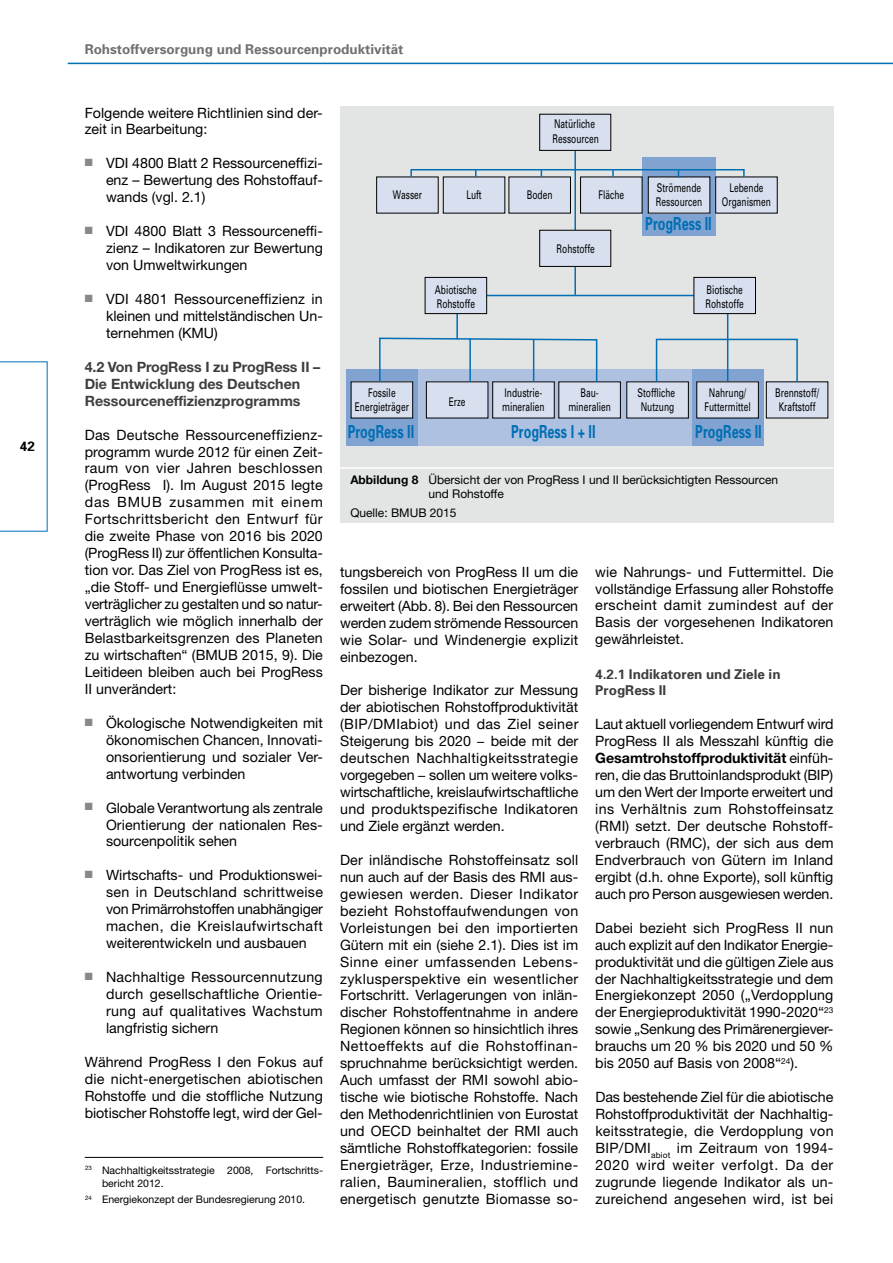
<style>
.page{position:relative;width:893px;height:1263px;background:#fff}
.page>*{position:absolute;margin:0;border:0;box-sizing:border-box;transform-origin:0 0}
.t1{font:700 18px "Univers";color:#006fb4;scale:.7 1}
.t2{font:14.25px/17px "Helvetica Neue";color:#000;text-align:justify}
.t3{font:700 14.25px/17px "Helvetica Neue";color:#3e3d40}
.t4{font:700 13.5px "Univers";color:#707172}
.t5{font:700 13.5px/17px "Univers";color:#3e3d40}
.t6{font:700 13.5px "Univers";color:#000}
.t7{font:12px/14.4px "Univers";color:#000;scale:.7 1}
.t8{font:12px/14.4px "Helvetica Neue";color:#000}
.t9{font:10.5px/12.6px "Helvetica Neue";color:#000}
.s1{font-weight:700}
</style>
<div class="page">
<hr style="left:68px;top:63px;width:825px;height:1px;background:#006fb4">
<svg style="left:0;top:361px;width:48px;height:170px"></svg>
<div style="left:340px;top:106px;width:493px;height:417px;background:#e3e4e4"></div>
<hr style="left:340px;top:467px;width:493px;height:2px;background:#fff">
<div style="left:336px;top:147px;width:497px;height:309px;background:#e3e4e4"></div>
<div style="left:642px;top:157px;width:74px;height:79px;background:#81a3d1"></div>
<div style="left:417px;top:369px;width:275px;height:77px;background:#aec1e1"></div>
<div style="left:692px;top:369px;width:72px;height:77px;background:#81a3d1"></div>
<div style="left:346px;top:369px;width:71px;height:77px;background:#81a3d1"></div>
<hr style="left:574px;top:150px;width:2px;height:145px;background:#006fb4">
<div style="left:540px;top:114px;width:71px;height:36px;background:#d8e0f0"></div>
<div style="left:539px;top:114px;width:72px;height:37px;border:1px solid #000"></div>
<div style="left:540px;top:230px;width:71px;height:36px;background:#d8e0f0"></div>
<div style="left:539px;top:230px;width:72px;height:37px;border:1px solid #000"></div>
<div style="left:377px;top:177px;width:61px;height:36px;background:#d8e0f0"></div>
<div style="left:443px;top:177px;width:62px;height:36px;background:#d8e0f0"></div>
<div style="left:425px;top:277px;width:62px;height:37px;background:#d8e0f0"></div>
<div style="left:425px;top:277px;width:62px;height:37px;border:1px solid #000"></div>
<div style="left:351px;top:382px;width:62px;height:36px;background:#d8e0f0"></div>
<div style="left:627px;top:382px;width:61px;height:36px;background:#d8e0f0"></div>
<div style="left:697px;top:382px;width:61px;height:36px;background:#d8e0f0"></div>
<div style="left:766px;top:382px;width:62px;height:36px;background:#d8e0f0"></div>
<div style="left:493px;top:382px;width:61px;height:36px;background:#d8e0f0"></div>
<div style="left:492px;top:381px;width:63px;height:37px;border:1px solid #000"></div>
<div style="left:559px;top:382px;width:61px;height:36px;background:#d8e0f0"></div>
<div style="left:426px;top:382px;width:62px;height:36px;background:#d8e0f0"></div>
<div style="left:694px;top:277px;width:61px;height:37px;background:#d8e0f0"></div>
<div style="left:694px;top:277px;width:62px;height:37px;border:1px solid #000"></div>
<div style="left:648px;top:177px;width:62px;height:36px;background:#d8e0f0"></div>
<div style="left:716px;top:177px;width:61px;height:36px;background:#d8e0f0"></div>
<div style="left:715px;top:177px;width:63px;height:36px;border:1px solid #000"></div>
<div style="left:410px;top:169px;width:335px;height:9px;border:2px solid #006fb4"></div>
<div style="left:509px;top:177px;width:61px;height:36px;background:#d8e0f0"></div>
<div style="left:580px;top:177px;width:62px;height:36px;background:#d8e0f0"></div>
<svg style="left:612px;top:170px;width:2px;height:7px"></svg>
<div style="left:656px;top:339px;width:142px;height:44px;border:2px solid #006fb4"></div>
<svg style="left:378px;top:294px;width:351px;height:89px"></svg>
<hr style="left:85px;top:1157px;width:238px;height:1px;background:#000">
<p class="t6" style="left:20px;top:438px;width:17px">42</p>
<p class="t4" style="left:85px;top:41px;width:320px">Rohstoffversorgung und Ressourcenproduktivität</p>
<p class="t2" style="left:85px;top:104px;width:240px">Folgende weitere Richtlinien sind der&shy;zeit in Bearbeitung:</p>
<p class="t2" style="left:106px;top:155px;width:218px">VDI 4800 Blatt 2 Ressourceneffizi&shy;enz – Bewertung des Rohstoffauf&shy;wands (vgl. 2.1)</p>
<p class="t2" style="left:106px;top:222px;width:218px">VDI 4800 Blatt 3 Ressourceneffi&shy;zienz – Indikatoren zur Bewertung von Umweltwirkungen</p>
<p class="t2" style="left:106px;top:290px;width:218px">VDI 4801 Ressourceneffizienz in kleinen und mittelständischen Un&shy;ternehmen (KMU)</p>
<p class="t3" style="left:85px;top:358px;width:237px">4.2 Von ProgRess I zu ProgRess II –<br>Die Entwicklung des Deutschen<br>Ressourceneffizienzprogramms</p>
<p class="t2" style="left:85px;top:426px;width:240px">Das Deutsche Ressourceneffizienz&shy;programm wurde 2012 für einen Zeit&shy;raum von vier Jahren beschlossen (ProgRess I). Im August 2015 legte das BMUB zusammen mit einem Fortschrittsbericht den Entwurf für die zweite Phase von 2016 bis 2020 (ProgRess II) zur öffentlichen Konsulta&shy;tion vor. Das Ziel von ProgRess ist es, „die Stoff- und Energieflüsse umwelt&shy;verträglicher zu gestalten und so natur&shy;verträglich wie möglich innerhalb der Belastbarkeitsgrenzen des Planeten zu wirtschaften“ (BMUB 2015, 9). Die Leitideen bleiben auch bei ProgRess II unverändert:</p>
<p class="t2" style="left:106px;top:714px;width:218px">Ökologische Notwendigkeiten mit ökonomischen Chancen, Innovati&shy;onsorientierung und sozialer Ver&shy;antwortung verbinden</p>
<p class="t2" style="left:106px;top:799px;width:218px">Globale Verantwortung als zentrale Orientierung der nationalen Res&shy;sourcenpolitik sehen</p>
<p class="t2" style="left:106px;top:866px;width:218px">Wirtschafts- und Produktionswei&shy;sen in Deutschland schrittweise von Primärrohstoffen unabhängiger machen, die Kreislaufwirtschaft weiterentwickeln und ausbauen</p>
<p class="t2" style="left:106px;top:968px;width:218px">Nachhaltige Ressourcennutzung durch gesellschaftliche Orientie&shy;rung auf qualitatives Wachstum langfristig sichern</p>
<p class="t2" style="left:85px;top:1053px;width:240px">Während ProgRess I den Fokus auf die nicht-energetischen abiotischen Rohstoffe und die stoffliche Nutzung biotischer Rohstoffe legt, wird der Gel-</p>
<p class="t9" style="left:102px;top:1164px;width:223px;text-indent:-17px"><sup>23</sup> Nachhaltigkeitsstrategie 2008, Fortschritts&shy;bericht 2012.</p>
<p class="t9" style="left:85px;top:1193px;width:222px"><sup>24</sup> Energiekonzept der Bundesregierung 2010.</p>
<p class="t7" style="left:393px;top:187px;width:44px">Wasser</p>
<p class="t7" style="left:466px;top:187px;width:23px">Luft</p>
<p class="t7" style="left:435px;top:282px;width:62px">Abiotische<br>Rohstoffe</p>
<p class="t7" style="left:553px;top:117px;width:68px">Natürliche<br>Ressourcen</p>
<p class="t7" style="left:527px;top:187px;width:38px">Boden</p>
<p class="t7" style="left:598px;top:187px;width:38px">Fläche</p>
<p class="t7" style="left:557px;top:242px;width:56px">Rohstoffe</p>
<p class="t7" style="left:656px;top:180px;width:68px">Strömende<br>Ressourcen</p>
<p class="t7" style="left:722px;top:180px;width:72px;text-align:center">Lebende<br>Organismen</p>
<p class="t1" style="left:645px;top:212px;width:97px">ProgRess II</p>
<p class="t7" style="left:706px;top:282px;width:56px">Biotische<br>Rohstoffe</p>
<p class="t7" style="left:355px;top:385px;width:79px;text-align:center">Fossile<br>Energieträger</p>
<p class="t7" style="left:637px;top:385px;width:56px">Stoffliche<br>Nutzung</p>
<p class="t7" style="left:704px;top:385px;width:67px;text-align:center">Nahrung/<br>Futtermittel</p>
<p class="t7" style="left:775px;top:385px;width:64px">Brennstoff/<br>Kraftstoff</p>
<p class="t7" style="left:502px;top:385px;width:62px">Industrie&shy;mineralien</p>
<p class="t7" style="left:568px;top:385px;width:62px;text-align:center">Bau&shy;mineralien</p>
<p class="t7" style="left:449px;top:394px;width:26px">Erze</p>
<p class="t1" style="left:348px;top:420px;width:97px">ProgRess II</p>
<p class="t1" style="left:511px;top:420px;width:122px">ProgRess I + II</p>
<p class="t1" style="left:695px;top:420px;width:97px">ProgRess II</p>
<p class="t8" style="left:428px;top:472px;width:351px;text-indent:-78px"><span class="s1">Abbildung 8</span> Übersicht der von ProgRess I und II berücksichtigten Ressourcen und Rohstoffe</p>
<p class="t8" style="left:350px;top:505px;width:108px">Quelle: BMUB 2015</p>
<p class="t2" style="left:340px;top:563px;width:240px">tungsbereich von ProgRess II um die fossilen und biotischen Energieträger erweitert (Abb. 8). Bei den Ressourcen werden zudem strömende Ressourcen wie Solar- und Windenergie explizit einbezogen.</p>
<p class="t2" style="left:340px;top:682px;width:240px">Der bisherige Indikator zur Messung der abiotischen Rohstoffproduktivität (BIP/DMIabiot) und das Ziel seiner Steigerung bis 2020 − beide mit der deutschen Nachhaltigkeitsstrategie vorgegeben − sollen um weitere volks&shy;wirtschaftliche, kreislaufwirtschaftliche und produktspezifische Indikatoren und Ziele ergänzt werden.</p>
<p class="t2" style="left:340px;top:851px;width:240px">Der inländische Rohstoffeinsatz soll nun auch auf der Basis des RMI aus&shy;gewiesen werden. Dieser Indikator bezieht Rohstoffaufwendungen von Vorleistungen bei den importierten Gütern mit ein (siehe 2.1). Dies ist im Sinne einer umfassenden Lebens&shy;zyklusperspektive ein wesentlicher Fortschritt. Verlagerungen von inlän&shy;discher Rohstoffentnahme in andere Regionen können so hinsichtlich ihres Nettoeffekts auf die Rohstoffinan&shy;spruchnahme berücksichtigt werden.<br>Auch umfasst der RMI sowohl abio&shy;tische wie biotische Rohstoffe. Nach den Methodenrichtlinien von Eurostat und OECD beinhaltet der RMI auch sämtliche Rohstoffkategorien: fossile Energieträger, Erze, Industriemine&shy;ralien, Baumineralien, stofflich und energetisch genutzte Biomasse so-</p>
<p class="t2" style="left:595px;top:563px;width:240px">wie Nahrungs- und Futtermittel. Die vollständige Erfassung aller Rohstoffe erscheint damit zumindest auf der Basis der vorgesehenen Indikatoren gewährleistet.</p>
<p class="t5" style="left:595px;top:665px;width:187px">4.2.1 Indikatoren und Ziele in<br>ProgRess II</p>
<p class="t2" style="left:595px;top:716px;width:240px">Laut aktuell vorliegendem Entwurf wird ProgRess II als Messzahl künftig die <span class="s1">Gesamtrohstoffproduktivität</span> einfüh&shy;ren, die das Bruttoinlandsprodukt (BIP) um den Wert der Importe erweitert und ins Verhältnis zum Rohstoffeinsatz (RMI) setzt. Der deutsche Rohstoff&shy;verbrauch (RMC), der sich aus dem Endverbrauch von Gütern im Inland ergibt (d.h. ohne Exporte), soll künftig auch pro Person ausgewiesen werden.</p>
<p class="t2" style="left:595px;top:919px;width:240px">Dabei bezieht sich ProgRess II nun auch explizit auf den Indikator Energie&shy;produktivität und die gültigen Ziele aus der Nachhaltigkeitsstrategie und dem Energiekonzept 2050 („Verdopplung der Energieproduktivität 1990-2020“<sup>23 </sup>sowie „Senkung des Primärenergiever&shy;brauchs um 20 % bis 2020 und 50 % bis 2050 auf Basis von 2008“<sup>24</sup>).</p>
<p class="t2" style="left:595px;top:1088px;width:240px">Das bestehende Ziel für die abiotische Rohstoffproduktivität der Nachhaltig&shy;keitsstrategie, die Verdopplung von BIP/DMI<sub>abiot</sub> im Zeitraum von 1994- 2020 wird weiter verfolgt. Da der zugrunde liegende Indikator als un&shy;zureichend angesehen wird, ist bei</p>
</div>
